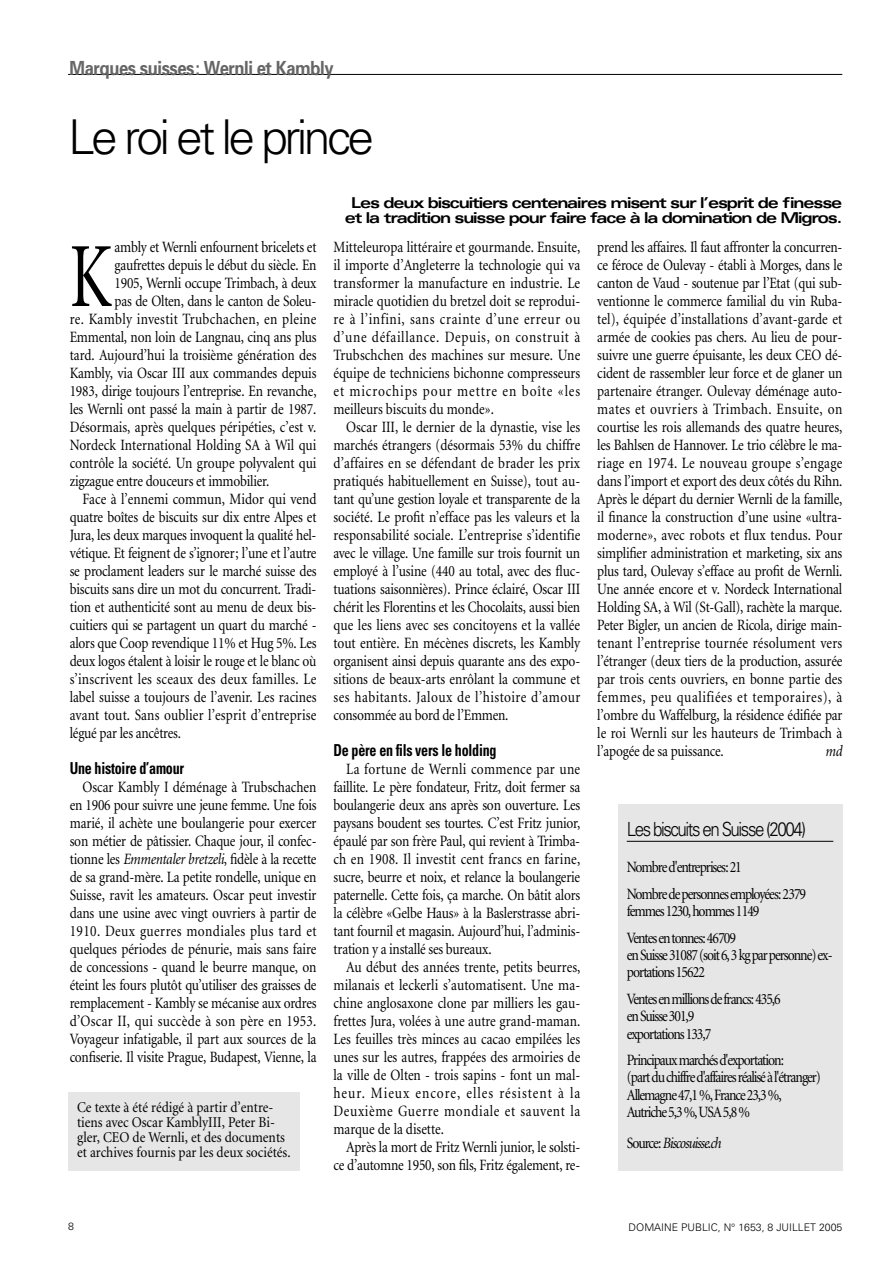
<style>
.page{position:relative;width:893px;height:1263px;background:#fff}
.page>*{position:absolute;margin:0;border:0;box-sizing:border-box;transform-origin:0 0}
.t1{font:91.8px "Minion";color:#000;scale:.7 1}
.t2{font:300 48px "Univers";letter-spacing:-.075em;color:#000}
.t3{font:700 19.5px "Univers";letter-spacing:-.025em;color:#666;scale:.85 1}
.t4{font:300 19.5px "Univers";letter-spacing:-.085em;color:#000;scale:.87 1}
.t5{font:700 condensed 16.5px "Univers";letter-spacing:-.015em;color:#000;scale:.85 1}
.t6{font:15.75px/18px "Minion";letter-spacing:-.015em;color:#000;text-align:justify;scale:.85 1}
.t7{font:15.75px/17.4px "Minion";letter-spacing:-.075em;color:#000;scale:.87 1}
.t8{font:15.75px "Minion";letter-spacing:.01em;color:#000;scale:.85 1}
.t9{font:15.75px "Minion";letter-spacing:.02em;color:#000;scale:.85 1}
.t10{font:15.75px "Minion";letter-spacing:.025em;color:#000;scale:.85 1}
.t11{font:15.75px "Minion";letter-spacing:.005em;color:#000;scale:.85 1}
.t12{font:italic 15.75px "Minion";letter-spacing:-.075em;color:#000;scale:.87 1}
.t13{font:italic 15.75px "Minion";letter-spacing:-.075em;color:#000;scale:.85 1}
.t14{font:15px/15px "Minion";color:#000;scale:.9 1}
.t15{font:700 expanded 15px/15px "Univers";letter-spacing:-.075em;color:#000;text-align:center}
.t16{font:300 10.5px "Univers";color:#000}
.s1{font-style:italic}
.s2{font-style:normal}
</style>
<div class="page">
<hr style="left:68px;top:74px;width:774px;height:1px;background:#000">
<div style="left:618px;top:804px;width:224px;height:367px;background:#e6e6e6"></div>
<hr style="left:626px;top:841px;width:207px;height:1px;background:#000">
<div style="left:68px;top:1092px;width:232px;height:79px;background:#e6e6e6"></div>
<p class="t3" style="left:70px;top:61px;width:312px">Marques suisses: Wernli et Kambly</p>
<h2 class="t2" style="left:68px;top:119px;width:307px">Le roi et le prince</h2>
<p class="t15" style="left:345px;top:196px;width:499px">Les deux biscuitiers centenaires misent sur l’esprit de finesse et la tradition suisse pour faire face à la domination de Migros.</p>
<h1 class="t1" style="left:70px;top:241px;width:62px">K</h1>
<p class="t6" style="left:115px;top:239px;width:239px">ambly et Wernli enfournent bricelets et</p>
<p class="t6" style="left:115px;top:257px;width:239px">gaufrettes depuis le début du siècle. En</p>
<p class="t6" style="left:115px;top:275px;width:239px">1905, Wernli occupe Trimbach, à deux</p>
<p class="t6" style="left:115px;top:293px;width:239px">pas de Olten, dans le canton de Soleu-</p>
<p class="t10" style="left:70px;top:313px;width:292px">re. Kambly investit Trubchachen, en pleine</p>
<p class="t6" style="left:70px;top:329px;width:292px">Emmental, non loin de Langnau, cinq ans plus</p>
<p class="t6" style="left:70px;top:347px;width:292px">tard. Aujourd’hui la troisième génération des</p>
<p class="t6" style="left:70px;top:365px;width:292px">Kambly, via Oscar III aux commandes depuis</p>
<p class="t6" style="left:70px;top:383px;width:292px">1983, dirige toujours l’entreprise. En revanche,</p>
<p class="t6" style="left:70px;top:401px;width:292px">les Wernli ont passé la main à partir de 1987.</p>
<p class="t6" style="left:70px;top:419px;width:292px">Désormais, après quelques péripéties, c’est v.</p>
<p class="t11" style="left:70px;top:439px;width:292px">Nordeck International Holding SA à Wil qui</p>
<p class="t6" style="left:70px;top:455px;width:292px">contrôle la société. Un groupe polyvalent qui</p>
<p class="t6" style="left:70px;top:473px;width:236px">zigzague entre douceurs et immobilier.</p>
<p class="t6" style="left:82px;top:491px;width:277px">Face à l’ennemi commun, Midor qui vend</p>
<p class="t6" style="left:70px;top:509px;width:292px">quatre boîtes de biscuits sur dix entre Alpes et</p>
<p class="t6" style="left:70px;top:527px;width:292px">Jura, les deux marques invoquent la qualité hel-</p>
<p class="t6" style="left:70px;top:545px;width:292px">vétique. Et feignent de s’ignorer; l’une et l’autre</p>
<p class="t6" style="left:70px;top:563px;width:292px">se proclament leaders sur le marché suisse des</p>
<p class="t6" style="left:70px;top:581px;width:292px">biscuits sans dire un mot du concurrent. Tradi-</p>
<p class="t6" style="left:70px;top:599px;width:292px">tion et authenticité sont au menu de deux bis-</p>
<p class="t6" style="left:70px;top:617px;width:292px">cuitiers qui se partagent un quart du marché -</p>
<p class="t6" style="left:70px;top:635px;width:292px">alors que Coop revendique 11% et Hug 5%. Les</p>
<p class="t6" style="left:70px;top:653px;width:292px">deux logos étalent à loisir le rouge et le blanc où</p>
<p class="t9" style="left:70px;top:673px;width:292px">s’inscrivent les sceaux des deux familles. Le</p>
<p class="t6" style="left:70px;top:689px;width:292px">label suisse a toujours de l’avenir. Les racines</p>
<p class="t8" style="left:70px;top:709px;width:292px">avant tout. Sans oublier l’esprit d’entreprise</p>
<p class="t6" style="left:70px;top:725px;width:132px">légué par les ancêtres.</p>
<p class="t5" style="left:70px;top:762px;width:136px">Une histoire d’amour</p>
<p class="t6" style="left:70px;top:779px;width:292px;text-indent:13px">Oscar Kambly I déménage à Trubschachen en 1906 pour suivre une jeune femme. Une fois marié, il achète une boulangerie pour exercer son métier de pâtissier. Chaque jour, il confec&shy;tionne les <span class="s1">Emmentaler bretzeli</span>, fidèle à la recette de sa grand-mère. La petite rondelle, unique en Suisse, ravit les amateurs. Oscar peut investir dans une usine avec vingt ouvriers à partir de 1910. Deux guerres mondiales plus tard et quelques périodes de pénurie, mais sans faire de concessions - quand le beurre manque, on éteint les fours plutôt qu’utiliser des graisses de remplacement - Kambly se mécanise aux ordres d’Oscar II, qui succède à son père en 1953.<br>Voyageur infatigable, il part aux sources de la confiserie. Il visite Prague, Budapest, Vienne, la</p>
<p class="t14" style="left:77px;top:1101px;width:239px">Ce texte à été rédigé à partir d’entre&shy;tiens avec Oscar KamblyIII, Peter Bi&shy;gler, CEO de Wernli, et des documents et archives fournis par les deux sociétés.</p>
<p class="t6" style="left:333px;top:239px;width:292px">Mitteleuropa littéraire et gourmande. Ensuite, il importe d’Angleterre la technologie qui va transformer la manufacture en industrie. Le miracle quotidien du bretzel doit se reprodui&shy;re à l’infini, sans crainte d’une erreur ou d’une défaillance. Depuis, on construit à Trubschchen des machines sur mesure. Une équipe de techniciens bichonne compresseurs et microchips pour mettre en boîte «les meilleurs biscuits du monde».</p>
<p class="t6" style="left:333px;top:419px;width:292px;text-indent:13px">Oscar III, le dernier de la dynastie, vise les marchés étrangers (désormais 53% du chiffre d’affaires en se défendant de brader les prix pratiqués habituellement en Suisse), tout au&shy;tant qu’une gestion loyale et transparente de la société. Le profit n’efface pas les valeurs et la responsabilité sociale. L’entreprise s’identifie avec le village. Une famille sur trois fournit un employé à l’usine (440 au total, avec des fluc&shy;tuations saisonnières). Prince éclairé, Oscar III chérit les Florentins et les Chocolaits, aussi bien que les liens avec ses concitoyens et la vallée tout entière. En mécènes discrets, les Kambly organisent ainsi depuis quarante ans des expo&shy;sitions de beaux-arts enrôlant la commune et ses habitants. Jaloux de l’histoire d’amour consommée au bord de l’Emmen.</p>
<p class="t5" style="left:333px;top:744px;width:193px">De père en fils vers le holding</p>
<p class="t6" style="left:333px;top:761px;width:292px;text-indent:13px">La fortune de Wernli commence par une faillite. Le père fondateur, Fritz, doit fermer sa boulangerie deux ans après son ouverture. Les paysans boudent ses tourtes. C’est Fritz junior, épaulé par son frère Paul, qui revient à Trimba&shy;ch en 1908. Il investit cent francs en farine, sucre, beurre et noix, et relance la boulangerie paternelle. Cette fois, ça marche. On bâtit alors la célèbre «Gelbe Haus» à la Baslerstrasse abri&shy;tant fournil et magasin. Aujourd’hui, l’adminis&shy;tration y a installé ses bureaux.</p>
<p class="t6" style="left:333px;top:959px;width:292px;text-indent:13px">Au début des années trente, petits beurres, milanais et leckerli s’automatisent. Une ma&shy;chine anglosaxone clone par milliers les gau&shy;frettes Jura, volées à une autre grand-maman.<br>Les feuilles très minces au cacao empilées les unes sur les autres, frappées des armoiries de la ville de Olten - trois sapins - font un mal&shy;heur. Mieux encore, elles résistent à la Deuxième Guerre mondiale et sauvent la marque de la disette.</p>
<p class="t6" style="left:333px;top:1139px;width:292px;text-align:right">Après la mort de Fritz Wernli junior, le solsti&shy;ce d’automne 1950, son fils, Fritz également, re-</p>
<p class="t6" style="left:597px;top:239px;width:290px">prend les affaires. Il faut affronter la concurren&shy;ce féroce de Oulevay - établi à Morges, dans le canton de Vaud - soutenue par l’Etat (qui sub&shy;ventionne le commerce familial du vin Ruba&shy;tel), équipée d’installations d’avant-garde et armée de cookies pas chers. Au lieu de pour&shy;suivre une guerre épuisante, les deux CEO dé&shy;cident de rassembler leur force et de glaner un partenaire étranger. Oulevay déménage auto&shy;mates et ouvriers à Trimbach. Ensuite, on courtise les rois allemands des quatre heures, les Bahlsen de Hannover. Le trio célèbre le ma&shy;riage en 1974. Le nouveau groupe s’engage dans l’import et export des deux côtés du Rihn.<br>Après le départ du dernier Wernli de la famille, il finance la construction d’une usine «ultra&shy;moderne», avec robots et flux tendus. Pour simplifier administration et marketing, six ans plus tard, Oulevay s’efface au profit de Wernli.<br>Une année encore et v. Nordeck International Holding SA, à Wil (St-Gall), rachète la marque.<br>Peter Bigler, un ancien de Ricola, dirige main&shy;tenant l’entreprise tournée résolument vers l’étranger (deux tiers de la production, assurée par trois cents ouvriers, en bonne partie des femmes, peu qualifiées et temporaires), à l’ombre du Waffelburg, la résidence édifiée par le roi Wernli sur les hauteurs de Trimbach à l’apogée de sa puissance.</p>
<p class="t13" style="left:825px;top:745px;width:21px">md</p>
<p class="t4" style="left:627px;top:822px;width:208px">Les biscuits en Suisse (2004)</p>
<p class="t7" style="left:627px;top:856px;width:207px;line-height:26.4px">Nombre d'entreprises: 21<br>Nombre de personnes employées: 2379</p>
<p class="t7" style="left:627px;top:899px;width:154px;line-height:26.4px">femmes 1230, hommes 1149<br>Ventes en tonnes: 46709</p>
<p class="t7" style="left:627px;top:948px;width:238px">en Suisse 31087 (soit 6, 3 kg par personne) ex&shy;portations 15622</p>
<p class="t7" style="left:627px;top:991px;width:178px">Ventes en millions de francs: 435,6 en Suisse 301,9<br>exportations 133,7</p>
<p class="t7" style="left:627px;top:1053px;width:224px">Principaux marchés d'exportation:<br>(part du chiffre d'affaires réalisé à l'étranger)<br>Allemagne 47,1 %, France 23,3 %, Autriche 5,3 %, USA 5,8 %</p>
<p class="t12" style="left:627px;top:1137px;width:110px"><span class="s2">Source:</span> Biscosuisse.ch</p>
<p class="t16" style="left:68px;top:1222px;width:7px">8</p>
<p class="t16" style="left:628px;top:1223px;width:215px">DOMAINE PUBLIC, N° 1653, 8 JUILLET 2005</p>
</div>
